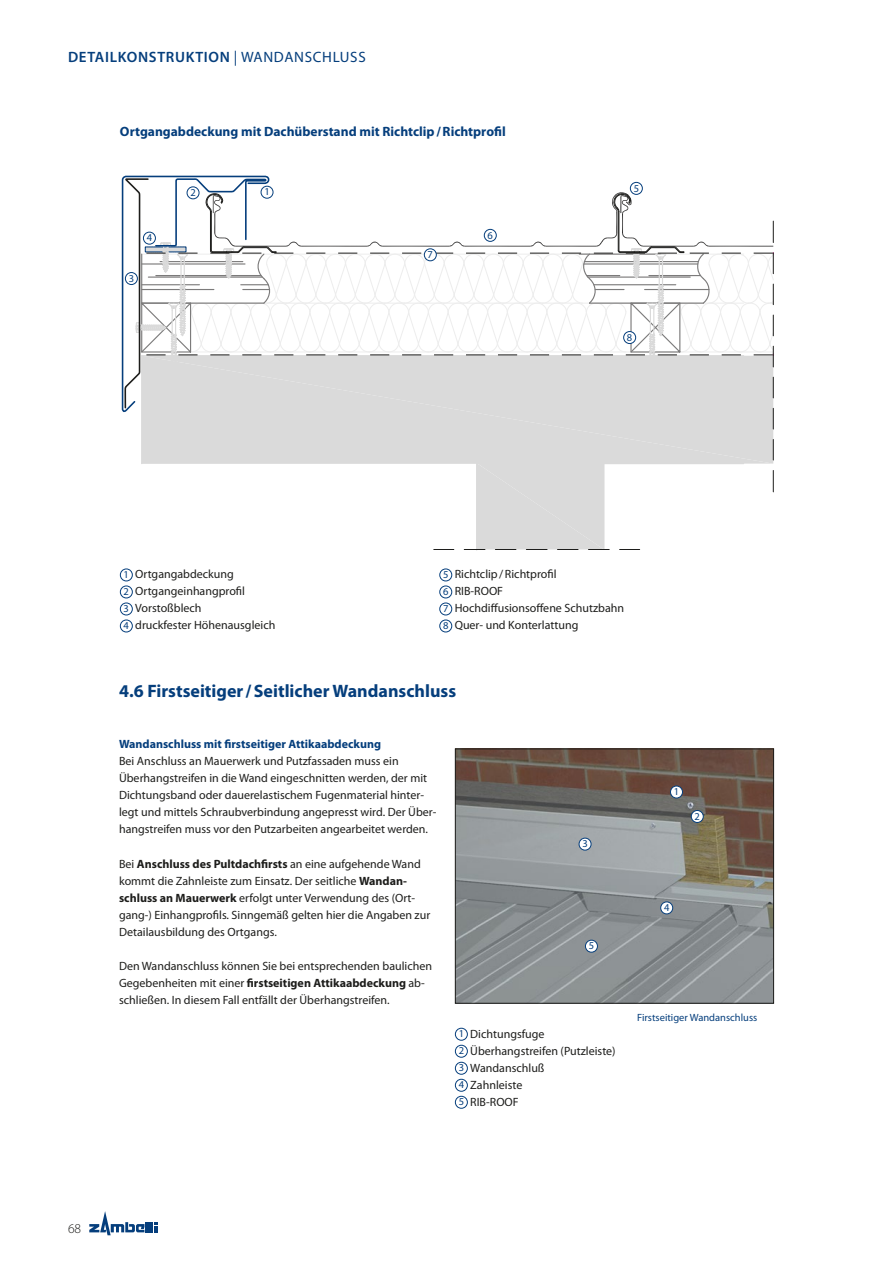
<style>
.page{position:relative;width:893px;height:1263px;background:#fff}
.page>*{position:absolute;margin:0;border:0;box-sizing:border-box;transform-origin:0 0}
.t1{font:700 18px "Myriad Pro";color:#053e7c}
.t2{font:600 15px "Myriad Pro";letter-spacing:.045em;color:#053e7c}
.t3{font:700 13.5px "Myriad Pro";color:#053e7c}
.t4{font:300 13.5px "Myriad Pro";color:#1d1d1b}
.t5{font:12px/17px "Myriad Pro";color:#1d1d1b}
.t6{font:700 12px "Myriad Pro";color:#053e7c}
.t7{font:10.5px "Myriad Pro";color:#053e7c}
.s1{font-weight:400}
.s2{font-size:10.5px;color:#053e7c}
.s3{font-weight:700}
</style>
<div class="page">
<svg style="left:89px;top:1211px;width:68px;height:24px"></svg>
<img style="left:457px;top:751px;width:315px;height:250px">
<div style="left:455px;top:749px;width:319px;height:254px;border:1px solid #1d1d1b"></div>
<div style="left:455px;top:1028px;width:13px;height:12px;border:1px solid #053e7c;border-radius:50%"></div>
<div style="left:455px;top:1045px;width:13px;height:12px;border:1px solid #053e7c;border-radius:50%"></div>
<div style="left:455px;top:1062px;width:13px;height:12px;border:1px solid #053e7c;border-radius:50%"></div>
<div style="left:455px;top:1079px;width:13px;height:13px;border:1px solid #053e7c;border-radius:50%"></div>
<div style="left:455px;top:1096px;width:13px;height:13px;border:1px solid #053e7c;border-radius:50%"></div>
<div style="left:120px;top:569px;width:13px;height:12px;border:1px solid #053e7c;border-radius:50%"></div>
<div style="left:120px;top:586px;width:13px;height:12px;border:1px solid #053e7c;border-radius:50%"></div>
<div style="left:120px;top:603px;width:13px;height:12px;border:1px solid #053e7c;border-radius:50%"></div>
<div style="left:120px;top:620px;width:13px;height:12px;border:1px solid #053e7c;border-radius:50%"></div>
<div style="left:439px;top:569px;width:13px;height:12px;border:1px solid #053e7c;border-radius:50%"></div>
<div style="left:439px;top:586px;width:13px;height:12px;border:1px solid #053e7c;border-radius:50%"></div>
<div style="left:439px;top:603px;width:13px;height:12px;border:1px solid #053e7c;border-radius:50%"></div>
<div style="left:439px;top:620px;width:13px;height:12px;border:1px solid #053e7c;border-radius:50%"></div>
<div style="left:670px;top:786px;width:12px;height:12px;background:#fff;border-radius:50%"></div>
<div style="left:670px;top:786px;width:13px;height:12px;border:1px solid #053e7c;border-radius:50%"></div>
<div style="left:691px;top:810px;width:12px;height:12px;background:#fff;border-radius:50%"></div>
<div style="left:691px;top:810px;width:13px;height:13px;border:1px solid #053e7c;border-radius:50%"></div>
<div style="left:579px;top:838px;width:12px;height:12px;background:#fff;border-radius:50%"></div>
<div style="left:579px;top:838px;width:12px;height:12px;border:1px solid #053e7c;border-radius:50%"></div>
<div style="left:661px;top:902px;width:12px;height:12px;background:#fff;border-radius:50%"></div>
<div style="left:660px;top:901px;width:13px;height:13px;border:1px solid #053e7c;border-radius:50%"></div>
<div style="left:585px;top:940px;width:12px;height:12px;background:#fff;border-radius:50%"></div>
<div style="left:585px;top:940px;width:13px;height:12px;border:1px solid #053e7c;border-radius:50%"></div>
<div style="left:142px;top:429px;width:631px;height:35px;background:#dadada"></div>
<hr style="left:142px;top:462px;width:335px;height:2px;background:#dadada">
<hr style="left:604px;top:463px;width:140px;height:1px;background:#dadada">
<svg style="left:773px;top:470px;width:1px;height:22px"></svg>
<svg style="left:773px;top:439px;width:1px;height:21px"></svg>
<hr style="left:141px;top:356px;width:1px;height:108px;background:#dadada">
<svg style="left:620px;top:549px;width:20px;height:1px"></svg>
<svg style="left:464px;top:463px;width:145px;height:87px;background:#dcdcdc"></svg>
<svg style="left:434px;top:549px;width:20px;height:1px"></svg>
<svg style="left:121px;top:176px;width:653px;height:253px"></svg>
<div style="left:261px;top:186px;width:12px;height:12px;background:#fff;border-radius:50%"></div>
<div style="left:261px;top:186px;width:12px;height:13px;border:1px solid #053e7c;border-radius:50%"></div>
<div style="left:187px;top:187px;width:12px;height:12px;background:#fff;border-radius:50%"></div>
<div style="left:187px;top:186px;width:12px;height:13px;border:1px solid #053e7c;border-radius:50%"></div>
<div style="left:125px;top:273px;width:12px;height:12px;background:#fff;border-radius:50%"></div>
<div style="left:125px;top:272px;width:13px;height:13px;border:1px solid #053e7c;border-radius:50%"></div>
<div style="left:143px;top:232px;width:12px;height:12px;background:#fff;border-radius:50%"></div>
<div style="left:143px;top:232px;width:13px;height:12px;border:1px solid #053e7c;border-radius:50%"></div>
<div style="left:630px;top:182px;width:12px;height:12px;background:#fff;border-radius:50%"></div>
<div style="left:630px;top:182px;width:13px;height:13px;border:1px solid #053e7c;border-radius:50%"></div>
<div style="left:484px;top:229px;width:12px;height:12px;background:#fff;border-radius:50%"></div>
<div style="left:484px;top:229px;width:13px;height:13px;border:1px solid #053e7c;border-radius:50%"></div>
<div style="left:424px;top:249px;width:12px;height:12px;background:#fff;border-radius:50%"></div>
<div style="left:424px;top:248px;width:13px;height:13px;border:1px solid #053e7c;border-radius:50%"></div>
<div style="left:624px;top:331px;width:12px;height:13px;background:#fff;border-radius:50%"></div>
<div style="left:623px;top:331px;width:13px;height:13px;border:1px solid #053e7c;border-radius:50%"></div>
<p class="t2" style="left:68px;top:48px;width:299px">DETAILKONSTRUKTION <span class="s1">| WANDANSCHLUSS</span></p>
<p class="t3" style="left:120px;top:123px;width:387px">Ortgangabdeckung mit Dachüberstand mit Richtclip/Richtprofil</p>
<p class="t7" style="left:129px;top:272px;width:7px">3</p>
<p class="t7" style="left:147px;top:231px;width:7px">4</p>
<p class="t7" style="left:190px;top:186px;width:7px">2</p>
<p class="t7" style="left:264px;top:185px;width:7px">1</p>
<p class="t7" style="left:428px;top:248px;width:7px">7</p>
<p class="t7" style="left:488px;top:229px;width:7px">6</p>
<p class="t7" style="left:634px;top:182px;width:7px">5</p>
<p class="t7" style="left:627px;top:331px;width:7px">8</p>
<p class="t5" style="left:124px;top:566px;width:153px"><span class="s2">1</span> Ortgangabdeckung<br><span class="s2">2</span> Ortgangeinhangprofil<br><span class="s2">3</span> Vorstoßblech<br><span class="s2">4</span> druckfester Höhenausgleich</p>
<p class="t5" style="left:443px;top:566px;width:183px"><span class="s2">5</span> Richtclip/Richtprofil<br><span class="s2">6</span> RIB-ROOF<br><span class="s2">7</span> Hochdiffusionsoffene Schutzbahn<br><span class="s2">8</span> Quer- und Konterlattung</p>
<h1 class="t1" style="left:119px;top:680px;width:339px">4.6 Firstseitiger/Seitlicher Wandanschluss</h1>
<p class="t6" style="left:119px;top:736px;width:263px">Wandanschluss mit firstseitiger Attikaabdeckung</p>
<p class="t5" style="left:119px;top:753px;width:319px">Bei Anschluss an Mauerwerk und Putzfassaden muss ein Überhangstreifen in die Wand eingeschnitten werden, der mit Dichtungsband oder dauerelastischem Fugenmaterial hinter&shy;legt und mittels Schraubverbindung angepresst wird. Der Über&shy;hangstreifen muss vor den Putzarbeiten angearbeitet werden.</p>
<p class="t5" style="left:119px;top:855px;width:313px">Bei <span class="s3">Anschluss des Pultdachfirsts</span> an eine aufgehende Wand kommt die Zahnleiste zum Einsatz. Der seitliche <span class="s3">Wandan&shy;schluss an Mauerwerk</span> erfolgt unter Verwendung des (Ort&shy;gang-) Einhangprofils. Sinngemäß gelten hier die Angaben zur Detailausbildung des Ortgangs.</p>
<p class="t5" style="left:119px;top:957px;width:314px">Den Wandanschluss können Sie bei entsprechenden baulichen<br>Gegebenheiten mit einer <span class="s3">firstseitigen Attikaabdeckung</span> ab&shy;schließen. In diesem Fall entfällt der Überhangstreifen.</p>
<p class="t7" style="left:582px;top:837px;width:7px">3</p>
<p class="t7" style="left:589px;top:939px;width:7px">5</p>
<p class="t5" style="left:459px;top:1025px;width:158px"><span class="s2">1</span> Dichtungsfuge<br><span class="s2">2</span> Überhangstreifen (Putzleiste)<br><span class="s2">3</span> Wandanschluß<br><span class="s2">4</span> Zahnleiste<br><span class="s2">5</span> RIB-ROOF</p>
<p class="t7" style="left:674px;top:785px;width:7px">1</p>
<p class="t7" style="left:695px;top:810px;width:7px">2</p>
<p class="t7" style="left:664px;top:901px;width:7px">4</p>
<p class="t7" style="left:637px;top:1010px;width:122px">Firstseitiger Wandanschluss</p>
<p class="t4" style="left:68px;top:1220px;width:15px">68</p>
</div>
